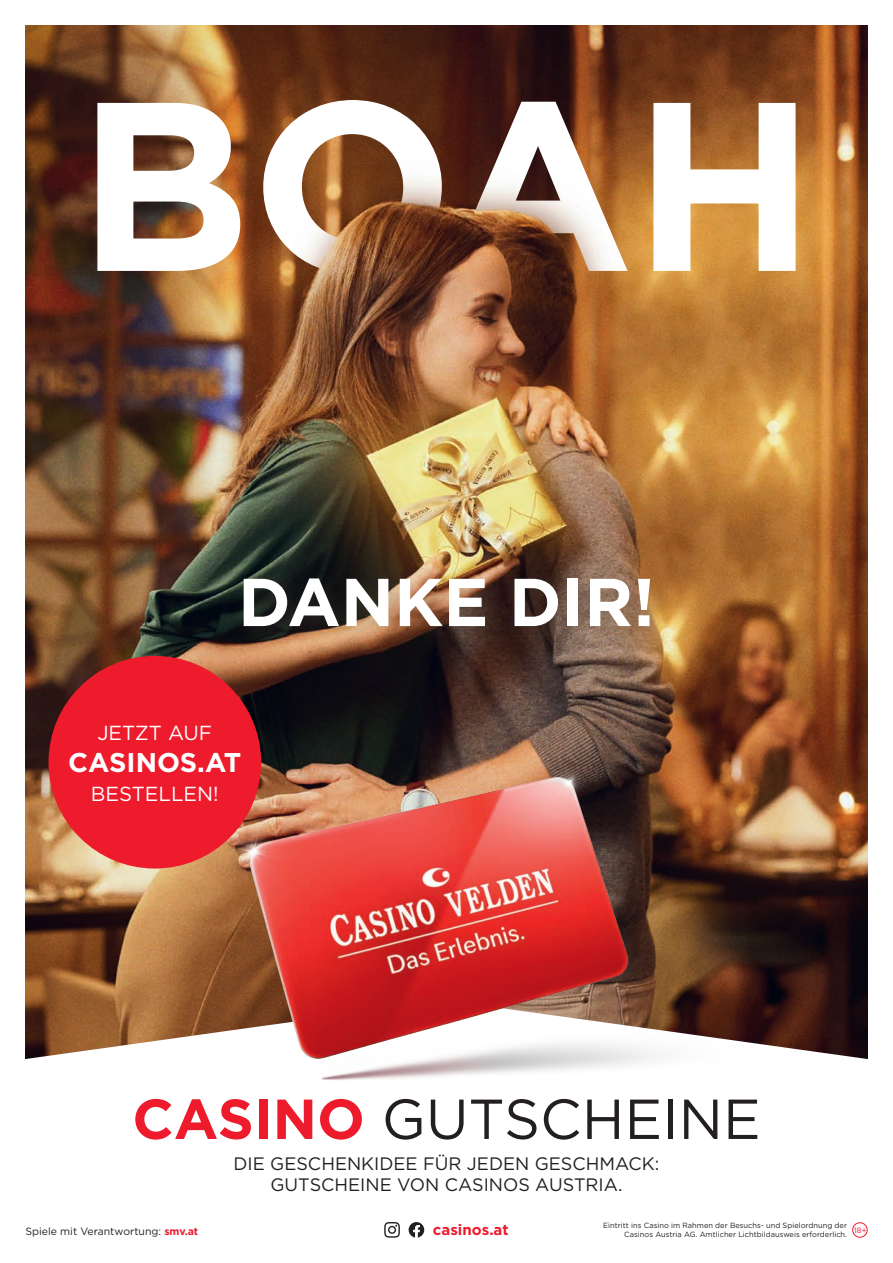
<style>
.page{position:relative;width:893px;height:1263px;background:#fff}
.page>*{position:absolute;margin:0;border:0;box-sizing:border-box;transform-origin:0 0}
.t1{font:700 67.5px "Gotham";color:#fff}
.t2{font:56.25px "Gotham";color:#231f20}
.t3{font:700 27.15px "Gotham";color:#fff}
.t4{font:20.25px "Gotham";color:#fff}
.t5{font:18px/21px "Gotham";color:#231f20;text-align:center}
.t6{font:700 15px "Gotham";color:#ee1b2d}
.t7{font:10.5px "Gotham";color:#231f20}
.t8{font:7.65px "Gotham";color:#ee1b2d}
.t9{font:7.5px "Gotham";color:#231f20}
.s1{font-weight:700;color:#ee1b2d}
</style>
<div class="page">
<img style="left:26px;top:26px;width:841px;height:974px">
<img style="left:97px;top:100px;width:699px;height:174px">
<svg style="left:25px;top:1000px;width:843px;height:59px;background:#684536"></svg>
<img style="left:115px;top:629px;width:630px;height:451px">
<div style="left:231px;top:566px;width:443px;height:85px;background:#72583c;opacity:.35"></div>
<div style="left:49px;top:656px;width:212px;height:212px;background:#ee1b2d;border-radius:50%"></div>
<div style="left:852px;top:1222px;width:15px;height:15px;border:1px solid #ee1b2d;border-radius:50%"></div>
<svg style="left:409px;top:1222px;width:15px;height:16px"></svg>
<svg style="left:384px;top:1222px;width:16px;height:16px"></svg>
<h1 class="t1" style="left:238px;top:557px;width:418px">DANKE DIR!</h1>
<h3 class="t4" style="left:97px;top:720px;width:116px">JETZT AUF</h3>
<h3 class="t3" style="left:68px;top:745px;width:175px">CASINOS.AT</h3>
<h3 class="t4" style="left:91px;top:781px;width:129px">BESTELLEN!</h3>
<h2 class="t2" style="left:132px;top:1083px;width:630px"><span class="s1">CASINO</span> GUTSCHEINE</h2>
<h3 class="t5" style="left:234px;top:1153px;width:427px">DIE GESCHENKIDEE FÜR JEDEN GESCHMACK:<br>GUTSCHEINE VON CASINOS AUSTRIA.</h3>
<p class="t9" style="left:603px;top:1221px;width:245px">Eintritt ins Casino im Rahmen der Besuchs- und Spielordnung der</p>
<h3 class="t6" style="left:433px;top:1220px;width:77px">casinos.at</h3>
<p class="t8" style="left:854px;top:1225px;width:14px">18+</p>
<h3 class="t7" style="left:26px;top:1224px;width:174px">Spiele mit Verantwortung: <span class="s1">smv.at</span></h3>
<p class="t9" style="left:624px;top:1230px;width:224px">Casinos Austria AG. Amtlicher Lichtbildausweis erforderlich.</p>
</div>
